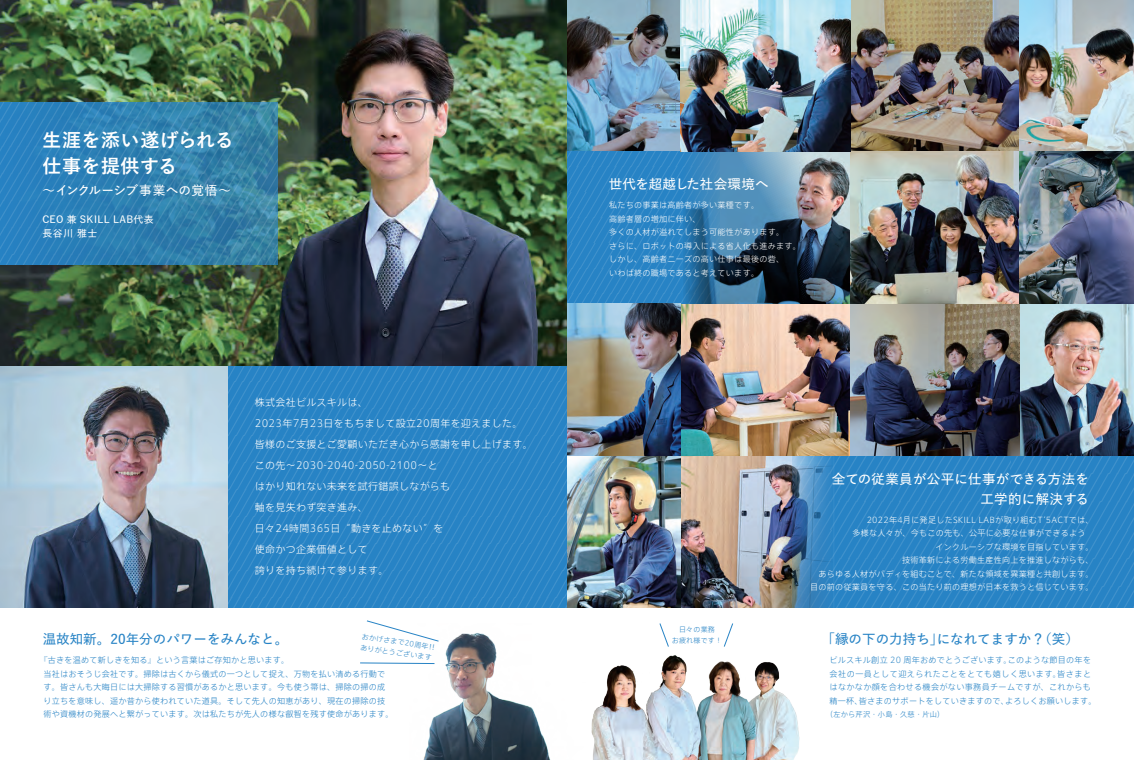
<style>
.page{position:relative;width:1134px;height:760px;background:#fff}
.page>*{position:absolute;margin:0;border:0;box-sizing:border-box;transform-origin:0 0}
.t1{font:700 18.9px/26.1px "Yu Go Pr 6 N";letter-spacing:.035em;color:#fff}
.t2{font:600 13.5px/20.2px "Yu Go Pr 6 N";letter-spacing:.025em;color:#fff;text-align:right}
.t3{font:600 13.5px "Yu Go Pr 6 N";letter-spacing:.005em;color:#2783c5}
.t4{font:600 12.7px "Yu Go Pr 6 N";letter-spacing:.01em;color:#fff}
.t5{font:300 10px/21px "Axis Std";letter-spacing:.03em;color:#fff}
.t6{font:600 9.9px/14.8px "Yu Go Pr 6 N";letter-spacing:.045em;color:#fff}
.t7{font:300 8.1px/13.5px "Axis Std";letter-spacing:.03em;color:#2783c5}
.t8{font:300 8.1px/13.5px "Axis Std";letter-spacing:.03em;color:#fff}
.t9{font:300 8.1px "Axis Std";letter-spacing:.06em;color:#2783c5}
.t10{font:300 7.2px "Axis Std";letter-spacing:.03em;color:#2783c5}
.t11{font:300 7px/11px "Axis Std";letter-spacing:.03em;color:#2783c5}
.s1{font-family:"Koz Go Pr 6 N";font-weight:400}
</style>
<div class="page">
<img style="left:680px;top:0;width:454px;height:151px">
<img style="left:567px;top:0;width:113px;height:151px">
<img style="left:680px;top:151px;width:454px;height:305px">
<img style="left:850px;top:0;width:170px;height:151px">
<img style="left:719px;top:151px;width:131px;height:153px">
<img style="left:850px;top:304px;width:170px;height:152px">
<svg style="left:567px;top:151px;width:152px;height:153px;background:#2c81be"></svg>
<img style="left:567px;top:304px;width:113px;height:152px">
<img style="left:1020px;top:151px;width:114px;height:153px">
<img style="left:567px;top:456px;width:114px;height:152px">
<img style="left:681px;top:456px;width:111px;height:152px">
<svg style="left:1010px;top:456px;width:124px;height:151px;background:#2b85c6"></svg>
<svg style="left:792px;top:456px;width:218px;height:152px;background:#2f84c2"></svg>
<img style="left:0;top:0;width:567px;height:366px">
<svg style="left:0;top:103px;width:278px;height:162px;background:#3181b2"></svg>
<img style="left:0;top:366px;width:229px;height:242px">
<svg style="left:229px;top:366px;width:338px;height:242px;background:#2b85c6"></svg>
<img style="left:423px;top:633px;width:128px;height:127px">
<img style="left:591px;top:655px;width:209px;height:105px">
<svg style="left:360px;top:662px;width:75px;height:2px"></svg>
<svg style="left:366px;top:620px;width:73px;height:22px"></svg>
<svg style="left:659px;top:623px;width:10px;height:24px"></svg>
<svg style="left:723px;top:623px;width:11px;height:24px"></svg>
<h1 class="t1" style="left:43px;top:127px;width:193px">生涯を添い遂げられる仕事を提供する</h1>
<h3 class="t4" style="left:43px;top:178px;width:190px">～インクルーシブ事業への覚悟~</h3>
<p class="t6" style="left:43px;top:210px;width:113px">CEO 兼 SKILL LAB代表長谷川雅士</p>
<p class="t5" style="left:255px;top:390px;width:279px">株式会社ビルスキルは、<br>2023年7月23日をもちまして設立20周年を迎えました。皆様のご支援とご愛顧いただき心から感謝を申し上げます。この先～2030-2040-2050-2100～と<br>はかり知れない未来を試行錯誤しながらも<br>軸を見失わず突き進み、<br>日々24時間365日“動きを止めない”を<br>使命かつ企業価値として<br>誇りを持ち続けて参ります。</p>
<h2 class="t3" style="left:43px;top:627px;width:247px">温故知新。20年分のパワーをみんなと。</h2>
<p class="t7" style="left:43px;top:653px;width:352px;text-indent:-4px">『古きを温めて新しきを知る』という言葉はご存知かと思います。<br>当社はおそうじ会社です。掃除は古くから儀式の一つとして捉え、万物を払い清める行動です。皆さんも大晦日には大掃除する習慣があるかと思います。今も使う箒は、掃除の掃の成り立ちを意味し、遥か昔から使われていた道具。そして先人の知恵があり、現在の掃除の技術や資機材の発展へと繋がっています。次は私たちが先人の様な叡智を残す使命があります。</p>
<p class="t11" style="left:363px;top:631px;width:76px;rotate:8deg">おかげさまで20周年<span class="s1">!!</span>ありがとうございます</p>
<h2 class="t2" style="left:609px;top:172px;width:161px">世代を超越した社会環境へ</h2>
<p class="t8" style="left:609px;top:198px;width:193px">私たちの事業は高齢者が多い業種です。<br>高齢者層の増加に伴い、<br>多くの人材が溢れてしまう可能性があります。<br>さらに、ロボットの導入による省人化も進みます。しかし、高齢者ニーズの高い仕事は最後の砦、<br>いわば終の職場であると考えています。</p>
<p class="t11" style="left:679px;top:623px;width:37px">日々の業務</p>
<p class="t11" style="left:672px;top:634px;width:52px">お疲れ様です！</p>
<h2 class="t2" style="left:832px;top:467px;width:259px">全ての従業員が公平に仕事ができる方法を工学的に解決する</h2>
<p class="t8" style="left:1038px;top:512px;width:57px">‘5ACTでは、</p>
<p class="t8" style="left:867px;top:512px;width:178px">2022年4月に発足したSKILL LABが取り組むT</p>
<p class="t8" style="left:852px;top:526px;width:235px">多様な人々が、今もこの先も、公平に必要な仕事ができるよう</p>
<p class="t8" style="left:935px;top:539px;width:160px">インクルーシブな環境を目指しています。</p>
<p class="t8" style="left:902px;top:553px;width:193px">技術革新による労働生産性向上を推進しながらも、</p>
<p class="t8" style="left:818px;top:566px;width:277px">あらゆる人材がバディを組むことで、新たな領域を異業種と共創します。</p>
<p class="t8" style="left:810px;top:580px;width:285px">目の前の従業員を守る、この当たり前の理想が日本を救うと信じています。</p>
<h2 class="t3" style="left:937px;top:626px;width:144px">になれてますか？（笑(</h2>
<h2 class="t3" style="left:821px;top:626px;width:123px">「縁の下の力持ち」</h2>
<p class="t7" style="left:829px;top:652px;width:184px">ビルスキル創立 20 周年おめでとうございます。</p>
<p class="t7" style="left:1008px;top:652px;width:85px">このような節目の年を</p>
<p class="t9" style="left:829px;top:667px;width:233px">会社の一員として迎えられたことをとても嬉しく思います。</p>
<p class="t7" style="left:829px;top:679px;width:263px">はなかなか顔を合わせる機会がない事務員チームですが、これからも</p>
<p class="t7" style="left:1005px;top:693px;width:93px">よろしくお願いします。</p>
<p class="t7" style="left:1057px;top:666px;width:35px">皆さまと</p>
<p class="t7" style="left:859px;top:693px;width:151px">皆さまのサポートをしていきますので、</p>
<p class="t7" style="left:829px;top:693px;width:35px">精一杯、</p>
<p class="t10" style="left:826px;top:709px;width:120px">（左から芹沢・小島・久慈・片山(</p>
</div>
